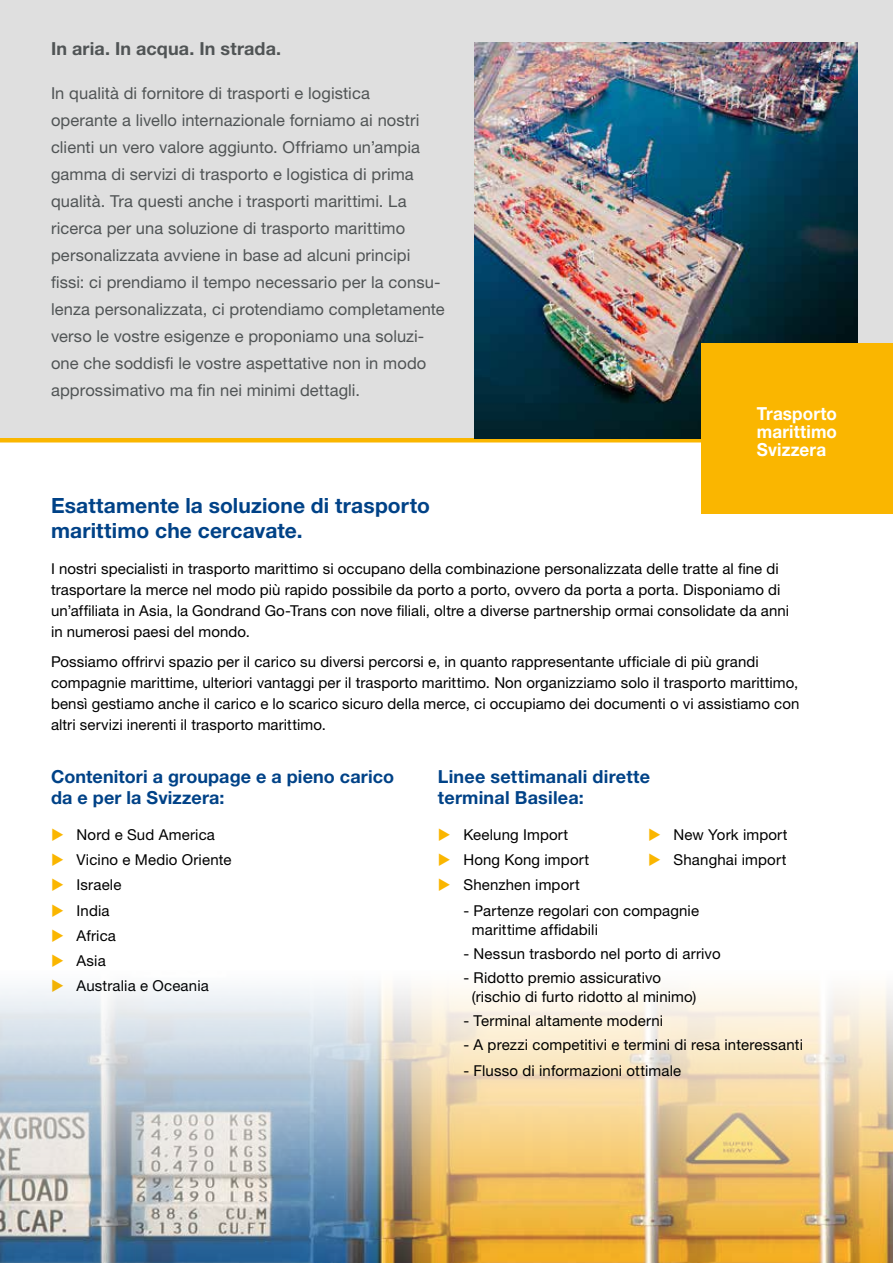
<style>
.page{position:relative;width:893px;height:1263px;background:#fff}
.page>*{position:absolute;margin:0;border:0;box-sizing:border-box;transform-origin:0 0}
.t1{font:700 21px/25.2px "Helvetica Neue LT Std";letter-spacing:.005em;color:#004287}
.t2{font:700 18px/21px "Helvetica Neue LT Std";letter-spacing:.01em;color:#004287}
.t3{font:700 18px/18px "Helvetica Neue LT Std";letter-spacing:.005em;color:#fff;text-align:justify;scale:.95 1}
.t4{font:700 18px "Helvetica Neue LT Std";letter-spacing:.005em;color:#505455}
.t5{font:16.5px/27px "Helvetica Neue LT Std";letter-spacing:.005em;color:#505455}
.t6{font:15px/25.2px "Helvetica Neue LT Std";letter-spacing:.005em;color:#000}
</style>
<div class="page">
<div style="left:0;top:0;width:893px;height:438px;background:#dfdfdf"></div>
<hr style="left:0;top:438px;width:893px;height:4px;background:#fab600">
<img style="left:475px;top:43px;width:382px;height:395px">
<div style="left:702px;top:344px;width:191px;height:170px;background:#fab600"></div>
<img style="left:0;top:988px;width:893px;height:275px">
<svg style="left:52px;top:988px;width:11px;height:4px"></svg>
<p class="t4" style="left:51px;top:38px;width:232px">In aria. In acqua. In strada.</p>
<p class="t5" style="left:51px;top:80px;width:395px">In qualità di fornitore di trasporti e logistica<br>operante a livello internazionale forniamo ai nostri clienti un vero valore aggiunto. Offriamo un’ampia gamma di servizi di trasporto e logistica di prima qualità. Tra questi anche i trasporti marittimi. La ricerca per una soluzione di trasporto marittimo personalizzata avviene in base ad alcuni principi fissi: ci prendiamo il tempo necessario per la consu&shy;lenza personalizzata, ci protendiamo completamente verso le vostre esigenze e proponiamo una soluzi&shy;one che soddisfi le vostre aspettative non in modo approssimativo ma fin nei minimi dettagli.</p>
<p class="t3" style="left:757px;top:404px;width:86px">Trasporto marittimo Svizzera</p>
<h1 class="t1" style="left:51px;top:492px;width:380px">Esattamente la soluzione di trasporto marittimo che cercavate.</h1>
<p class="t6" style="left:51px;top:558px;width:740px;line-height:21px">I nostri specialisti in trasporto marittimo si occupano della combinazione personalizzata delle tratte al fine di trasportare la merce nel modo più rapido possibile da porto a porto, ovvero da porta a porta. Disponiamo di un’affiliata in Asia, la Gondrand Go-Trans con nove filiali, oltre a diverse partnership ormai consolidate da anni in numerosi paesi del mondo.</p>
<p class="t6" style="left:51px;top:651px;width:750px;line-height:21px">Possiamo offrirvi spazio per il carico su diversi percorsi e, in quanto rappresentante ufficiale di più grandi compagnie marittime, ulteriori vantaggi per il trasporto marittimo. Non organizziamo solo il trasporto marittimo, bensì gestiamo anche il carico e lo scarico sicuro della merce, ci occupiamo dei documenti o vi assistiamo con altri servizi inerenti il trasporto marittimo.</p>
<p class="t2" style="left:51px;top:765px;width:345px">Contenitori a groupage e a pieno carico da e per la Svizzera:</p>
<p class="t6" style="left:77px;top:822px;width:156px">Nord e Sud America<br>Vicino e Medio Oriente<br>Israele<br>India<br>Africa<br>Asia<br>Australia e Oceania</p>
<p class="t2" style="left:438px;top:765px;width:214px">Linee settimanali dirette terminal Basilea:</p>
<p class="t6" style="left:463px;top:822px;width:127px">Keelung Import<br>Hong Kong import<br>Shenzhen import</p>
<p class="t6" style="left:472px;top:900px;width:229px;line-height:19.5px;text-indent:-8px">- Partenze regolari con compagnie marittime affidabili</p>
<p class="t6" style="left:463px;top:941px;width:259px">- Nessun trasbordo nel porto di arrivo</p>
<p class="t6" style="left:472px;top:967px;width:226px;line-height:19.5px;text-indent:-8px">- Ridotto premio assicurativo (rischio di furto ridotto al minimo)</p>
<p class="t6" style="left:463px;top:1008px;width:201px">- Terminal altamente moderni</p>
<p class="t6" style="left:463px;top:1031px;width:341px">- A prezzi competitivi e termini di resa interessanti</p>
<p class="t6" style="left:463px;top:1057px;width:219px">- Flusso di informazioni ottimale</p>
<p class="t6" style="left:673px;top:822px;width:116px">New York import<br>Shanghai import</p>
</div>
